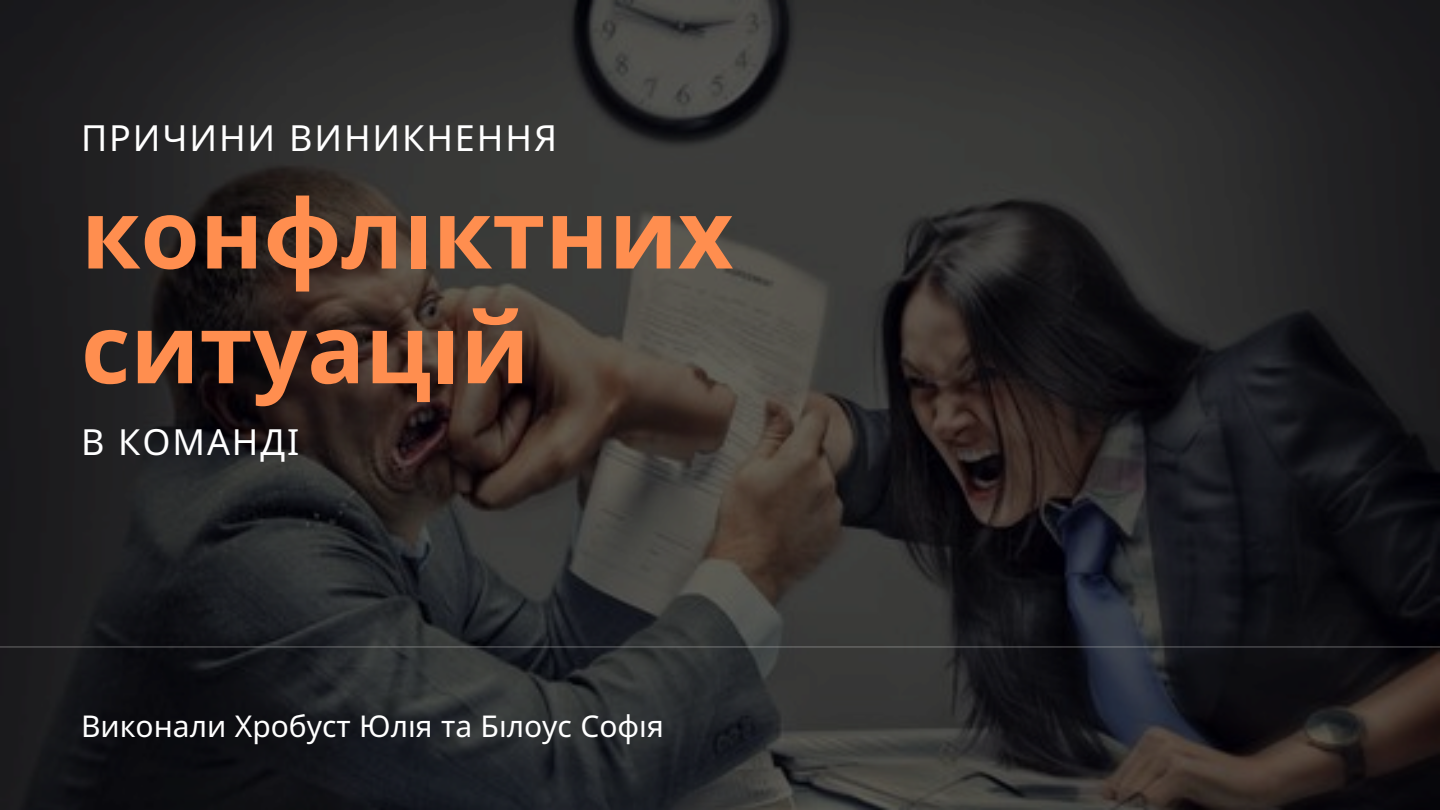
<style>
.page{position:relative;width:1440px;height:810px;background:#fff}
.page>*{position:absolute;margin:0;border:0;box-sizing:border-box;transform-origin:0 0}
.t1{font:700 96px/114.8px "Noto Sans";color:#ff8e4f}
.t2{font:36px "Noto Sans";letter-spacing:.055em;color:#fff}
.t3{font:30px "Noto Sans";color:#fff}
</style>
<div class="page">
<img style="left:0;top:0;width:1440px;height:810px">
<hr style="left:0;top:646px;width:1440px;height:2px;background:#ccc">
<h2 class="t2" style="left:81px;top:113px;width:478px">ПРИЧИНИ ВИНИКНЕННЯ</h2>
<p class="t1" style="left:81px;top:174px;width:654px">конфлі ктних ситуаці й</p>
<h2 class="t2" style="left:81px;top:417px;width:220px">В КОМАНДІ</h2>
<h1 class="t3" style="left:81px;top:704px;width:584px">Виконали Хробуст Юлія та Білоус Софія</h1>
</div>
